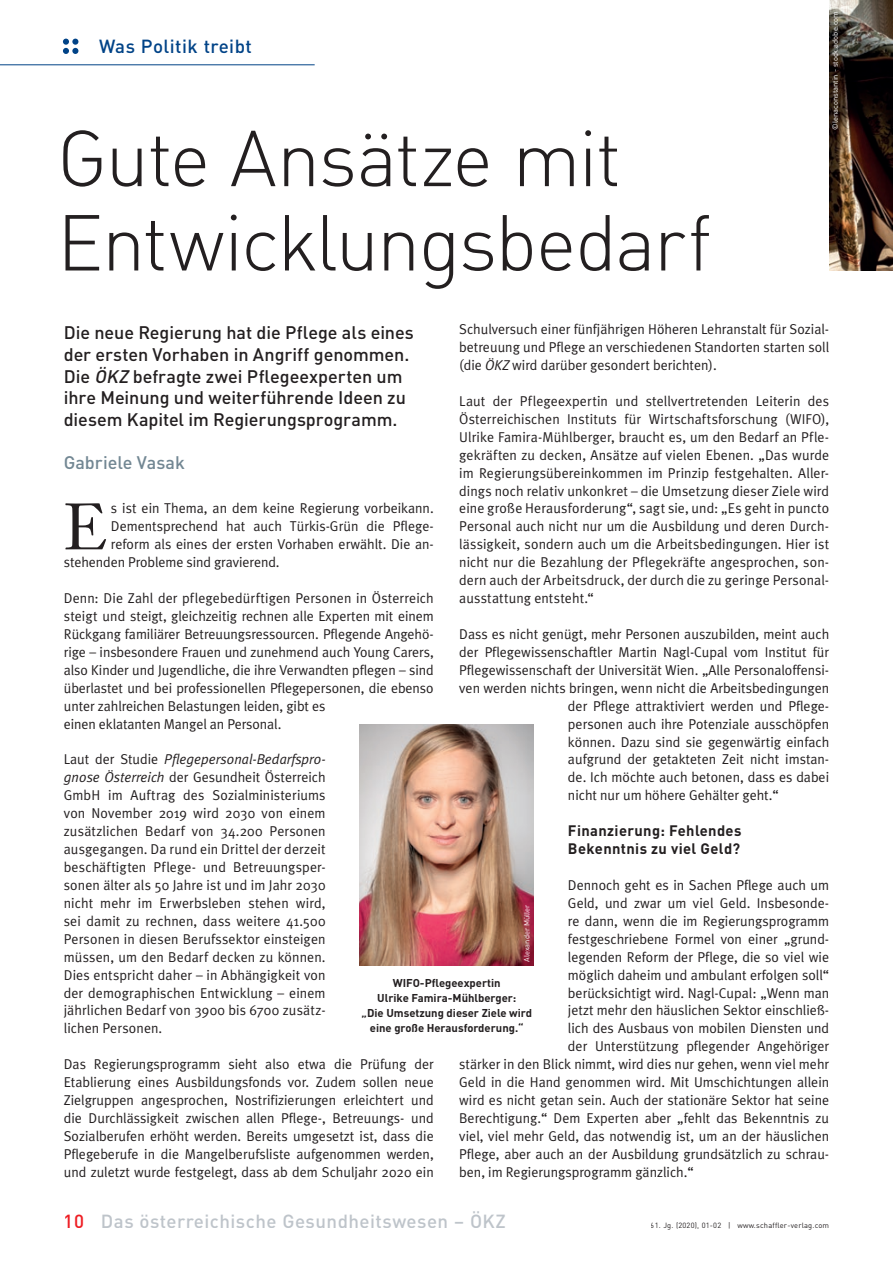
<style>
.page{position:relative;width:893px;height:1263px;background:#fff}
.page>*{position:absolute;margin:0;border:0;box-sizing:border-box;transform-origin:0 0}
.t1{font:77.85px/84.3px "DIN Light Alternate";letter-spacing:-.025em;color:#231f20}
.t2{font:64.5px "Janson Text LT Std";color:#231f20}
.t3{font:500 18.75px "DIN";letter-spacing:.025em;color:#bec4ca}
.t4{font:500 18.75px "DIN";letter-spacing:.025em;color:#014387}
.t5{font:500 18px/21.6px "DIN";letter-spacing:-.005em;color:#231f20}
.t6{font:500 18px "DIN";letter-spacing:-.005em;color:#728793}
.t7{font:700 15px/18px "DIN";letter-spacing:.025em;color:#231f20}
.t8{font:14.25px/17.9px "Meta Plus Normal";color:#231f20;text-align:justify}
.t9{font:700 11.25px/15px "DIN";color:#231f20;text-align:center}
.t10{font:7.5px "DIN";color:#fff}
.t11{font:7.5px "DIN";letter-spacing:.025em;color:#231f20}
.s1{font-style:italic}
.s2{color:#ee1d23}
</style>
<div class="page">
<hr style="left:0;top:64px;width:315px;height:1px;background:#014387">
<svg style="left:63px;top:39px;width:15px;height:15px"></svg>
<img style="left:829px;top:0;width:64px;height:271px">
<img style="left:360px;top:724px;width:174px;height:242px">
<h3 class="t4" style="left:99px;top:35px;width:154px">Was Politik treibt</h3>
<h1 class="t1" style="left:57px;top:115px;width:656px">Gute Ansätze mit<br>Entwicklungsbedarf</h1>
<p class="t10" style="left:831px;top:130px;width:120px;rotate:-90deg">©lenaconstantin - stock.adobe.com</p>
<p class="t8" style="left:459px;top:320px;width:371px">Schulversuch einer fünfjährigen Höheren Lehranstalt für Sozial&shy;betreuung und Pflege an verschiedenen Standorten starten soll (die <span class="s1">ÖKZ</span> wird darüber gesondert berichten).</p>
<p class="t8" style="left:459px;top:392px;width:371px">Laut der Pflegeexpertin und stellvertretenden Leiterin des Österreichischen Instituts für Wirtschaftsforschung (WIFO), Ulrike Famira-Mühlberger, braucht es, um den Bedarf an Pfle&shy;gekräften zu decken, Ansätze auf vielen Ebenen. „Das wurde im Regierungsübereinkommen im Prinzip festgehalten. Aller&shy;dings noch relativ unkonkret – die Umsetzung dieser Ziele wird eine große Herausforderung“, sagt sie, und: „Es geht in puncto Personal auch nicht nur um die Ausbildung und deren Durch&shy;lässigkeit, sondern auch um die Arbeitsbedingungen. Hier ist nicht nur die Bezahlung der Pflegekräfte angesprochen, son&shy;dern auch der Arbeitsdruck, der durch die zu geringe Personal&shy;ausstattung entsteht.“</p>
<p class="t8" style="left:459px;top:625px;width:371px">Dass es nicht genügt, mehr Personen auszubilden, meint auch</p>
<p class="t8" style="left:459px;top:643px;width:371px">der Pflegewissenschaftler Martin Nagl-Cupal vom Institut für</p>
<p class="t8" style="left:459px;top:661px;width:371px">Pflegewissenschaft der Universität Wien. „Alle Personaloffensi-</p>
<p class="t8" style="left:459px;top:679px;width:371px">ven werden nichts bringen, wenn nicht die Arbeitsbedingungen</p>
<p class="t8" style="left:568px;top:697px;width:263px">der Pflege attraktiviert werden und Pflege-</p>
<p class="t8" style="left:568px;top:714px;width:263px">personen auch ihre Potenziale ausschöpfen</p>
<p class="t8" style="left:568px;top:732px;width:263px">können. Dazu sind sie gegenwärtig einfach</p>
<p class="t8" style="left:568px;top:750px;width:263px">aufgrund der getakteten Zeit nicht imstan-</p>
<p class="t8" style="left:568px;top:768px;width:263px">de. Ich möchte auch betonen, dass es dabei</p>
<p class="t8" style="left:568px;top:786px;width:212px">nicht nur um höhere Gehälter geht.“</p>
<p class="t7" style="left:568px;top:821px;width:175px">Finanzierung: Fehlendes<br>Bekenntnis zu viel Geld?</p>
<p class="t8" style="left:568px;top:876px;width:263px">Dennoch geht es in Sachen Pflege auch um</p>
<p class="t8" style="left:568px;top:894px;width:263px">Geld, und zwar um viel Geld. Insbesonde-</p>
<p class="t8" style="left:568px;top:912px;width:263px">re dann, wenn die im Regierungsprogramm</p>
<p class="t8" style="left:568px;top:930px;width:263px">festgeschriebene Formel von einer „grund-</p>
<p class="t8" style="left:568px;top:947px;width:263px">legenden Reform der Pflege, die so viel wie</p>
<p class="t8" style="left:568px;top:965px;width:263px">möglich daheim und ambulant erfolgen soll“</p>
<p class="t8" style="left:568px;top:983px;width:263px">berücksichtigt wird. Nagl-Cupal: „Wenn man</p>
<p class="t8" style="left:568px;top:1001px;width:263px">jetzt mehr den häuslichen Sektor einschließ-</p>
<p class="t8" style="left:568px;top:1019px;width:263px">lich des Ausbaus von mobilen Diensten und</p>
<p class="t8" style="left:568px;top:1037px;width:263px">der Unterstützung pflegender Angehöriger</p>
<p class="t8" style="left:459px;top:1055px;width:371px">stärker in den Blick nimmt, wird dies nur gehen, wenn viel mehr</p>
<p class="t8" style="left:459px;top:1073px;width:371px">Geld in die Hand genommen wird. Mit Umschichtungen allein</p>
<p class="t8" style="left:459px;top:1091px;width:371px">wird es nicht getan sein. Auch der stationäre Sektor hat seine</p>
<p class="t8" style="left:459px;top:1109px;width:371px">Berechtigung.“ Dem Experten aber „fehlt das Bekenntnis zu</p>
<p class="t8" style="left:459px;top:1127px;width:371px">viel, viel mehr Geld, das notwendig ist, um an der häuslichen</p>
<p class="t8" style="left:459px;top:1145px;width:371px">Pflege, aber auch an der Ausbildung grundsätzlich zu schrau-</p>
<p class="t8" style="left:459px;top:1163px;width:236px">ben, im Regierungsprogramm gänzlich.“</p>
<p class="t5" style="left:64px;top:322px;width:352px">Die neue Regierung hat die Pflege als eines der ersten Vorhaben in Angriff genommen.<br>Die <span class="s1">ÖKZ</span> befragte zwei Pflegeexperten um ihre Meinung und weiterführende Ideen zu diesem Kapitel im Regierungsprogramm.</p>
<p class="t6" style="left:64px;top:451px;width:123px">Gabriele Vasak</p>
<h2 class="t2" style="left:64px;top:486px;width:45px">E</h2>
<p class="t8" style="left:111px;top:499px;width:324px">s ist ein Thema, an dem keine Regierung vorbeikann.</p>
<p class="t8" style="left:111px;top:517px;width:323px">Dementsprechend hat auch Türkis-Grün die Pflege-</p>
<p class="t8" style="left:111px;top:535px;width:324px">reform als eines der ersten Vorhaben erwählt. Die an-</p>
<p class="t8" style="left:64px;top:553px;width:217px">stehenden Probleme sind gravierend.</p>
<p class="t8" style="left:64px;top:589px;width:371px;text-align:left">Denn: Die Zahl der pflegebedürftigen Personen in Österreich steigt und steigt, gleichzeitig rechnen alle Experten mit einem Rückgang familiärer Betreuungsressourcen. Pflegende Angehö&shy;rige – insbesondere Frauen und zunehmend auch Young Carers, also Kinder und Jugendliche, die ihre Verwandten pflegen – sind überlastet und bei professionellen Pflegepersonen, die ebenso unter zahlreichen Belastungen leiden, gibt es<br>einen eklatanten Mangel an Personal.</p>
<p class="t8" style="left:64px;top:750px;width:263px">Laut der Studie <span class="s1">Pflegepersonal-Bedarfspro&shy;gnose Österreich</span> der Gesundheit Österreich GmbH im Auftrag des Sozialministeriums von November 2019 wird 2030 von einem zusätzlichen Bedarf von 34.200 Personen ausgegangen. Da rund ein Drittel der derzeit beschäftigten Pflege- und Betreuungsper&shy;sonen älter als 50 Jahre ist und im Jahr 2030 nicht mehr im Erwerbsleben stehen wird, sei damit zu rechnen, dass weitere 41.500<br>Personen in diesen Berufssektor einsteigen müssen, um den Bedarf decken zu können.<br>Dies entspricht daher – in Abhängigkeit von der demographischen Entwicklung – einem jährlichen Bedarf von 3900 bis 6700 zusätz&shy;lichen Personen.</p>
<p class="t8" style="left:64px;top:1055px;width:371px">Das Regierungsprogramm sieht also etwa die Prüfung der Etablierung eines Ausbildungsfonds vor. Zudem sollen neue Zielgruppen angesprochen, Nostrifizierungen erleichtert und die Durchlässigkeit zwischen allen Pflege-, Betreuungs- und Sozialberufen erhöht werden. Bereits umgesetzt ist, dass die Pflegeberufe in die Mangelberufsliste aufgenommen werden, und zuletzt wurde festgelegt, dass ab dem Schuljahr 2020 ein</p>
<p class="t10" style="left:522px;top:962px;width:59px;rotate:-90deg">Alexander Müller</p>
<p class="t9" style="left:362px;top:975px;width:172px">WIFO-Pflegeexpertin<br>Ulrike Famira-Mühlberger:<br>„Die Umsetzung dieser Ziele wird eine große Herausforderung.“</p>
<h3 class="t3" style="left:64px;top:1209px;width:443px"><span class="s2">10</span> Das österreichische Gesundheitswesen – ÖKZ</h3>
<p class="t11" style="left:651px;top:1220px;width:180px">61. Jg. (2020), 01-02 | www.schaffler-verlag.com</p>
</div>
